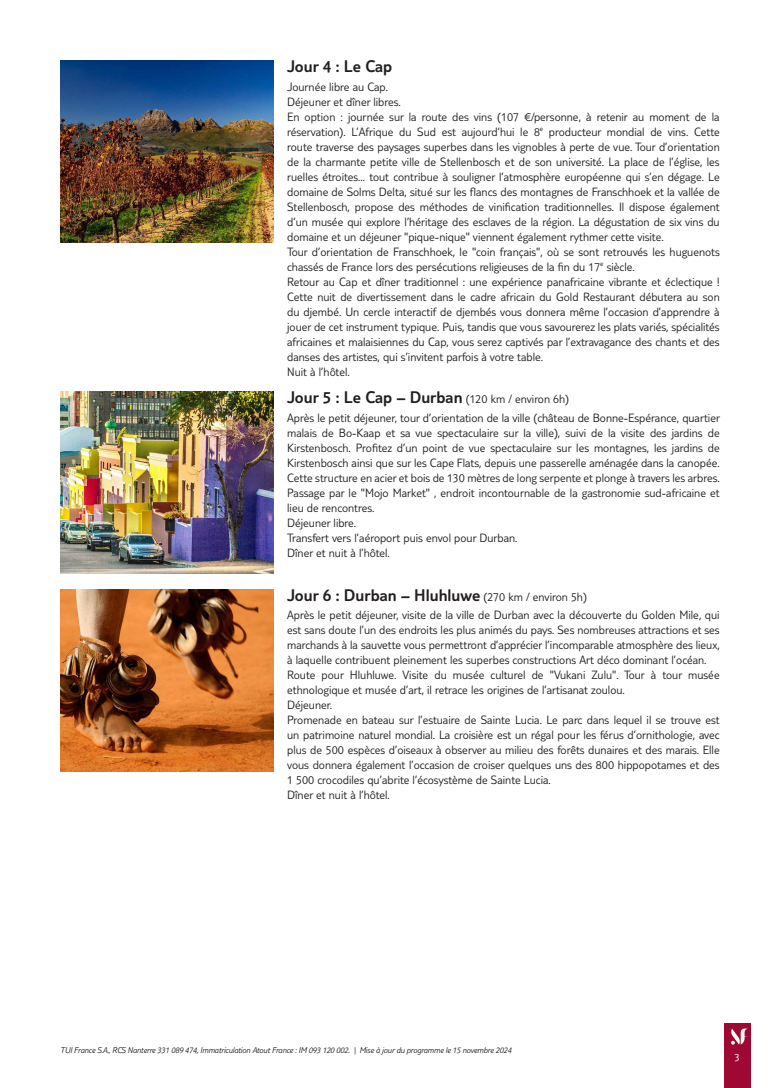
<style>
.page{position:relative;width:780px;height:1088px;background:#fff}
.page>*{position:absolute;margin:0;border:0;box-sizing:border-box;transform-origin:0 0}
.t1{font:300 17.5px "TUI Type";color:#231f20}
.t2{font:300 12.5px/15px "TUI Type";color:#231f20}
.t3{font:300 11.25px "TUI Type";color:#fff}
.t4{font:italic 300 8.75px "TUI Type";letter-spacing:-.02em;color:#231f20}
.s1{font-size:12.5px}
</style>
<div class="page">
<div style="left:724px;top:1023px;width:26px;height:65px;background:#9e0832"></div>
<svg style="left:731px;top:1028px;width:17px;height:16px"></svg>
<img style="left:60px;top:60px;width:213px;height:182px">
<img style="left:60px;top:391px;width:213px;height:182px">
<img style="left:60px;top:589px;width:213px;height:182px">
<h1 class="t1" style="left:287px;top:56px;width:107px">Jour 4 : Le Cap</h1>
<p class="t2" style="left:287px;top:79px;width:434px">Journée libre au Cap.<br>Déjeuner et dîner libres.<br>En option : journée sur la route des vins (107 €/personne, à retenir au moment de la réservation). L’Afrique du Sud est aujourd’hui le 8<sup>e</sup> producteur mondial de vins. Cette route traverse des paysages superbes dans les vignobles à perte de vue. Tour d’orientation de la charmante petite ville de Stellenbosch et de son université. La place de l’église, les ruelles étroites... tout contribue à souligner l’atmosphère européenne qui s’en dégage. Le domaine de Solms Delta, situé sur les flancs des montagnes de Franschhoek et la vallée de Stellenbosch, propose des méthodes de vinification traditionnelles. Il dispose également d’un musée qui explore l’héritage des esclaves de la région. La dégustation de six vins du domaine et un déjeuner "pique-nique" viennent également rythmer cette visite.<br>Tour d’orientation de Franschhoek, le "coin français", où se sont retrouvés les huguenots chassés de France lors des persécutions religieuses de la fin du 17<sup>e</sup> siècle.<br>Retour au Cap et dîner traditionnel : une expérience panafricaine vibrante et éclectique !<br>Cette nuit de divertissement dans le cadre africain du Gold Restaurant débutera au son du djembé. Un cercle interactif de djembés vous donnera même l’occasion d’apprendre à jouer de cet instrument typique. Puis, tandis que vous savourerez les plats variés, spécialités africaines et malaisiennes du Cap, vous serez captivés par l’extravagance des chants et des danses des artistes, qui s’invitent parfois à votre table.<br>Nuit à l’hôtel.</p>
<h1 class="t1" style="left:287px;top:387px;width:283px">Jour 5 : Le Cap – Durban <span class="s1">(120 km / environ 6h)</span></h1>
<p class="t2" style="left:287px;top:410px;width:434px">Après le petit déjeuner, tour d’orientation de la ville (château de Bonne-Espérance, quartier malais de Bo-Kaap et sa vue spectaculaire sur la ville), suivi de la visite des jardins de Kirstenbosch. Profitez d’un point de vue spectaculaire sur les montagnes, les jardins de Kirstenbosch ainsi que sur les Cape Flats, depuis une passerelle aménagée dans la canopée.<br>Cette structure en acier et bois de 130 mètres de long serpente et plonge à travers les arbres.<br>Passage par le "Mojo Market" , endroit incontournable de la gastronomie sud-africaine et lieu de rencontres.<br>Déjeuner libre.<br>Transfert vers l’aéroport puis envol pour Durban.<br>Dîner et nuit à l’hôtel.</p>
<h1 class="t1" style="left:287px;top:585px;width:301px">Jour 6 : Durban – Hluhluwe <span class="s1">(270 km / environ 5h)</span></h1>
<p class="t2" style="left:287px;top:607px;width:434px">Après le petit déjeuner, visite de la ville de Durban avec la découverte du Golden Mile, qui est sans doute l’un des endroits les plus animés du pays. Ses nombreuses attractions et ses marchands à la sauvette vous permettront d’apprécier l’incomparable atmosphère des lieux, à laquelle contribuent pleinement les superbes constructions Art déco dominant l’océan.<br>Route pour Hluhluwe. Visite du musée culturel de "Vukani Zulu". Tour à tour musée ethnologique et musée d’art, il retrace les origines de l’artisanat zoulou.<br>Déjeuner.<br>Promenade en bateau sur l’estuaire de Sainte Lucia. Le parc dans lequel il se trouve est un patrimoine naturel mondial. La croisière est un régal pour les férus d’ornithologie, avec plus de 500 espèces d’oiseaux à observer au milieu des forêts dunaires et des marais. Elle vous donnera également l’occasion de croiser quelques uns des 800 hippopotames et des 1 500 crocodiles qu’abrite l’écosystème de Sainte Lucia.<br>Dîner et nuit à l’hôtel.</p>
<p class="t4" style="left:60px;top:1045px;width:452px">TUI France S.A., RCS Nanterre 331 089 474, Immatriculation Atout France : IM 093 120 002. | Mise à jour du programme le 15 novembre 2024</p>
<p class="t3" style="left:734px;top:1050px;width:7px">3</p>
</div>
